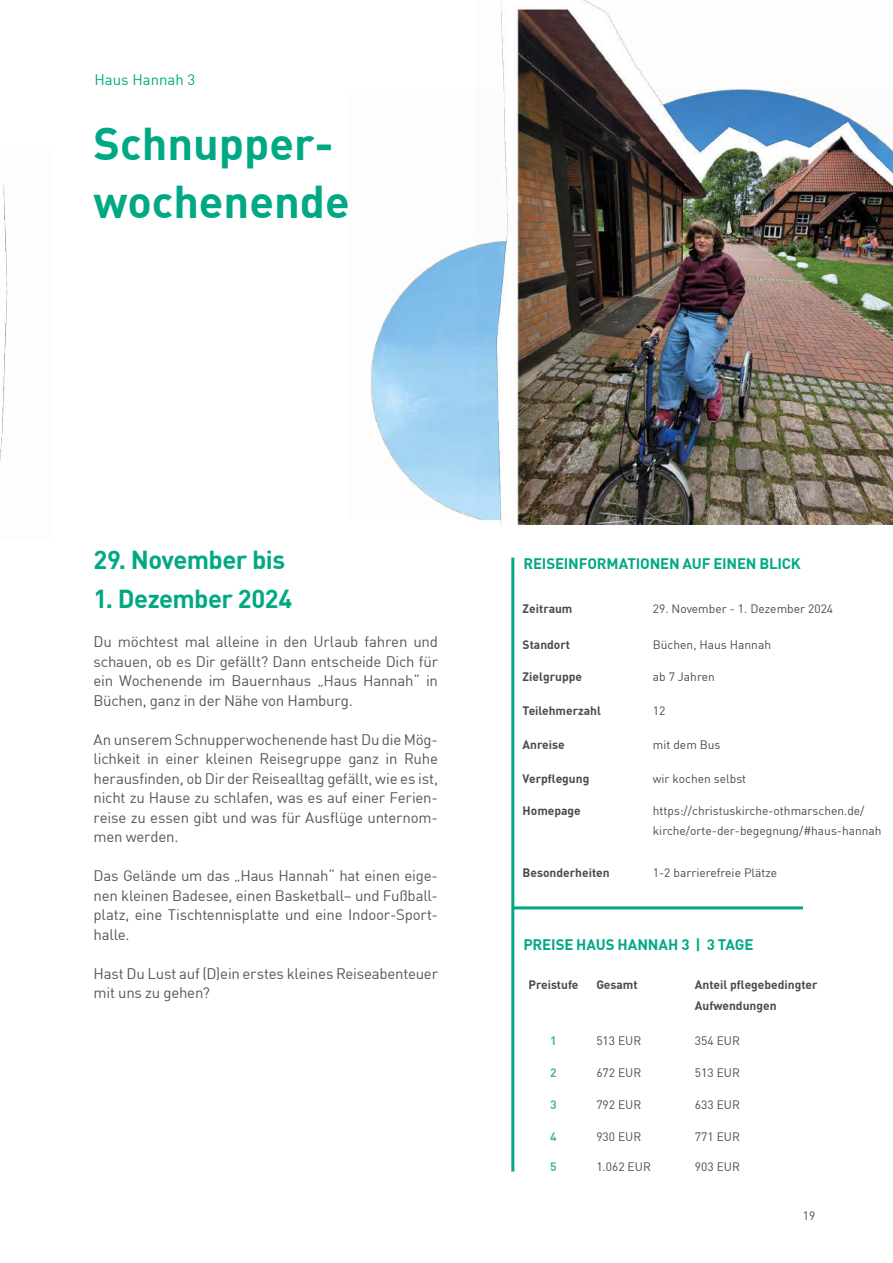
<style>
.page{position:relative;width:893px;height:1263px;background:#fff}
.page>*{position:absolute;margin:0;border:0;box-sizing:border-box;transform-origin:0 0}
.t1{font:700 45px/58.5px "DIN";color:#00a984}
.t2{font:700 25.5px "DIN";letter-spacing:-.02em;color:#00a984}
.t3{font:15px/19.5px "DIN";letter-spacing:-.015em;color:#575756;text-align:justify}
.t4{font:700 15px "DIN";letter-spacing:-.01em;color:#00a984}
.t5{font:15px "DIN";color:#00a984}
.t6{font:12px/20.2px "DIN";color:#4a4a49}
.t7{font:700 12px/20.2px "DIN";color:#4a4a49}
.t8{font:700 12px "DIN";color:#4ab696}
</style>
<div class="page">
<img style="left:371px;top:245px;width:107px;height:274px">
<hr style="left:511px;top:558px;width:3px;height:613px;background:#00a984">
<hr style="left:513px;top:906px;width:290px;height:3px;background:#00a984">
<img style="left:0;top:185px;width:8px;height:277px">
<img style="left:478px;top:0;width:415px;height:524px">
<p class="t5" style="left:94px;top:70px;width:103px">Haus Hannah 3</p>
<h1 class="t1" style="left:94px;top:112px;width:258px">Schnupper&shy;wochenende</h1>
<h2 class="t2" style="left:94px;top:543px;width:193px">29. November bis</h2>
<h2 class="t2" style="left:94px;top:582px;width:200px">1. Dezember 2024</h2>
<p class="t3" style="left:94px;top:632px;width:346px">Du möchtest mal alleine in den Urlaub fahren und schauen, ob es Dir gefällt? Dann entscheide Dich für ein Wochenende im Bauernhaus „Haus Hannah“ in Büchen, ganz in der Nähe von Hamburg.</p>
<p class="t3" style="left:94px;top:729px;width:346px">An unserem Schnupperwochenende hast Du die Mög&shy;lichkeit in einer kleinen Reisegruppe ganz in Ruhe herausfinden, ob Dir der Reisealltag gefällt, wie es ist, nicht zu Hause zu schlafen, was es auf einer Ferien&shy;reise zu essen gibt und was für Ausflüge unternom&shy;men werden.</p>
<p class="t3" style="left:94px;top:866px;width:346px">Das Gelände um das „Haus Hannah“ hat einen eige&shy;nen kleinen Badesee, einen Basketball– und Fußball&shy;platz, eine Tischtennisplatte und eine Indoor-Sport&shy;halle.</p>
<p class="t3" style="left:94px;top:963px;width:346px">Hast Du Lust auf (D)ein erstes kleines Reiseabenteuer mit uns zu gehen?</p>
<p class="t4" style="left:523px;top:554px;width:279px">REISEINFORMATIONEN AUF EINEN BLICK</p>
<p class="t7" style="left:523px;top:598px;width:51px">Zeitraum</p>
<p class="t6" style="left:653px;top:598px;width:182px">29. November - 1. Dezember 2024</p>
<p class="t7" style="left:523px;top:634px;width:49px">Standort</p>
<p class="t6" style="left:653px;top:634px;width:120px">Büchen, Haus Hannah</p>
<p class="t7" style="left:523px;top:666px;width:61px">Zielgruppe</p>
<p class="t6" style="left:653px;top:666px;width:63px">ab 7 Jahren</p>
<p class="t7" style="left:523px;top:700px;width:80px">Teilehmerzahl</p>
<p class="t6" style="left:653px;top:700px;width:14px">12</p>
<p class="t7" style="left:523px;top:734px;width:44px">Anreise</p>
<p class="t6" style="left:653px;top:734px;width:69px">mit dem Bus</p>
<p class="t7" style="left:523px;top:768px;width:68px">Verpflegung</p>
<p class="t6" style="left:653px;top:768px;width:95px">wir kochen selbst</p>
<p class="t7" style="left:523px;top:800px;width:60px">Homepage</p>
<p class="t6" style="left:653px;top:800px;width:230px">https://christuskirche-othmarschen.de/ kirche/orte-der-begegnung/#haus-hannah</p>
<p class="t7" style="left:523px;top:862px;width:88px">Besonderheiten</p>
<p class="t6" style="left:653px;top:862px;width:126px">1-2 barrierefreie Plätze</p>
<p class="t4" style="left:523px;top:935px;width:232px">PREISE HAUS HANNAH 3 | 3 TAGE</p>
<p class="t7" style="left:528px;top:974px;width:51px">Preistufe</p>
<p class="t7" style="left:596px;top:974px;width:43px">Gesamt</p>
<p class="t7" style="left:695px;top:974px;width:124px">Anteil pflegebedingter<br>Aufwendungen</p>
<p class="t8" style="left:550px;top:1033px;width:8px">1</p>
<p class="t6" style="left:596px;top:1030px;width:47px">513 EUR</p>
<p class="t6" style="left:695px;top:1030px;width:47px">354 EUR</p>
<p class="t8" style="left:550px;top:1065px;width:8px">2</p>
<p class="t6" style="left:596px;top:1062px;width:47px">672 EUR</p>
<p class="t6" style="left:695px;top:1062px;width:47px">513 EUR</p>
<p class="t8" style="left:550px;top:1097px;width:8px">3</p>
<p class="t6" style="left:596px;top:1094px;width:47px">792 EUR</p>
<p class="t6" style="left:695px;top:1094px;width:47px">633 EUR</p>
<p class="t8" style="left:550px;top:1129px;width:8px">4</p>
<p class="t6" style="left:596px;top:1126px;width:47px">930 EUR</p>
<p class="t6" style="left:695px;top:1126px;width:47px">771 EUR</p>
<p class="t8" style="left:550px;top:1159px;width:8px">5</p>
<p class="t6" style="left:596px;top:1156px;width:56px">1.062 EUR</p>
<p class="t6" style="left:695px;top:1156px;width:47px">903 EUR</p>
<p class="t6" style="left:803px;top:1205px;width:14px">19</p>
</div>
